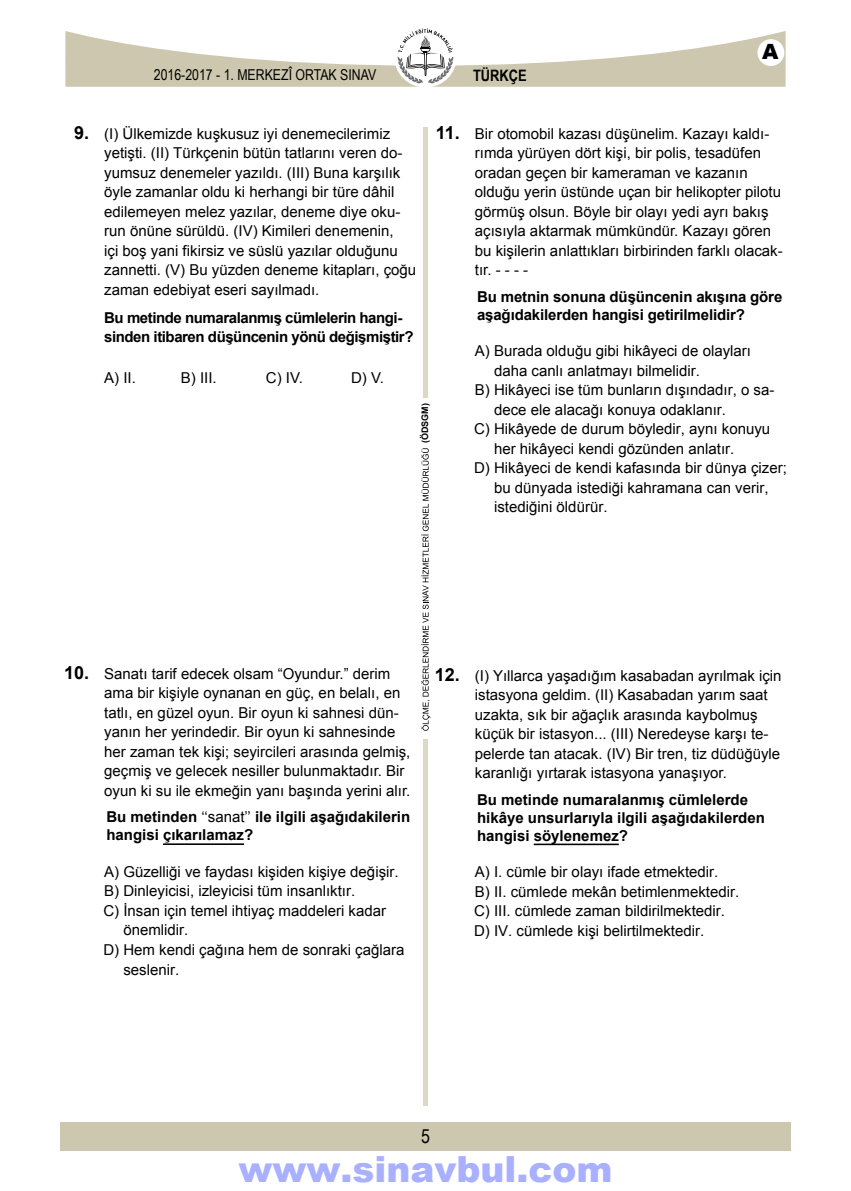
<style>
.page{position:relative;width:851px;height:1191px;background:#fff}
.page>*{position:absolute;margin:0;border:0;box-sizing:border-box;transform-origin:0 0}
.t1{font:900 36px "Arial";color:#a8b0ff}
.t2{font:900 21px "Arial";color:#000}
.t3{font:19.5px "Arial Narrow";color:#000}
.t4{font:700 15.75px "Arial Narrow";color:#000}
.t5{font:15px/19.5px "Arial";color:#000}
.t6{font:700 15px/18px "Arial";letter-spacing:-.01em;color:#000}
.t7{font:700 15px/19.5px "Arial";letter-spacing:-.03em;color:#000}
.t8{font:15px "Arial Narrow";color:#000}
.t9{font:700 9px "Arial";color:#000}
.t10{font:8.25px "Arial";color:#000}
.s1{font-weight:700;font-size:18px}
.s2{font-weight:400}
</style>
<div class="page">
<div style="left:60px;top:1122px;width:730px;height:28px;background:#ccc7ae"></div>
<hr style="left:423px;top:128px;width:4px;height:978px;background:#dbd8c6">
<div style="left:418px;top:398px;width:15px;height:340px;background:#fff"></div>
<svg style="left:421px;top:596px;width:9px;height:134px"></svg>
<svg style="left:421px;top:448px;width:7px;height:142px"></svg>
<svg style="left:65px;top:28px;width:720px;height:59px"></svg>
<hr style="left:163px;top:843px;width:81px;height:2px;background:#000">
<hr style="left:533px;top:843px;width:85px;height:2px;background:#000">
<p class="t8" style="left:154px;top:64px;width:224px">2016-2017 - 1. MERKEZÎ ORTAK SINAV</p>
<p class="t4" style="left:473px;top:63px;width:55px">TÜRKÇE</p>
<h2 class="t2" style="left:762px;top:36px;width:18px">A</h2>
<p class="t5" style="left:104px;top:124px;width:313px;text-indent:-30px"><span class="s1">9.</span> (I) Ülkemizde kuşkusuz iyi denemecilerimiz yetişti. (II) Türkçenin bütün tatlarını veren do&shy;yumsuz denemeler yazıldı. (III) Buna karşılık öyle zamanlar oldu ki herhangi bir türe dâhil edilemeyen melez yazılar, deneme diye oku&shy;run önüne sürüldü. (IV) Kimileri denemenin,<br>içi boş yani fikirsiz ve süslü yazılar olduğunu zannetti. (V) Bu yüzden deneme kitapları, çoğu zaman edebiyat eseri sayılmadı.</p>
<p class="t7" style="left:104px;top:308px;width:311px">Bu metinde numaralanmış cümlelerin hangi&shy;sinden itibaren düşüncenin yönü değişmiştir?</p>
<p class="t5" style="left:104px;top:368px;width:33px">A) II.</p>
<p class="t5" style="left:181px;top:368px;width:37px">B) III.</p>
<p class="t5" style="left:266px;top:368px;width:38px">C) IV.</p>
<p class="t5" style="left:351px;top:368px;width:34px">D) V.</p>
<p class="t5" style="left:475px;top:124px;width:309px;text-indent:-39px"><span class="s1">11.</span> Bir otomobil kazası düşünelim. Kazayı kaldı&shy;rımda yürüyen dört kişi, bir polis, tesadüfen oradan geçen bir kameraman ve kazanın olduğu yerin üstünde uçan bir helikopter pilotu görmüş olsun. Böyle bir olayı yedi ayrı bakış açısıyla aktarmak mümkündür. Kazayı gören bu kişilerin anlattıkları birbirinden farklı olacak&shy;tır.----</p>
<p class="t6" style="left:477px;top:288px;width:307px">Bu metnin sonuna düşüncenin akışına göre aşağıdakilerden hangisi getirilmelidir?</p>
<p class="t5" style="left:475px;top:341px;width:277px">A) Burada olduğu gibi hikâyeci de olayları</p>
<p class="t5" style="left:494px;top:361px;width:207px">daha canlı anlatmayı bilmelidir.</p>
<p class="t5" style="left:475px;top:380px;width:301px">B) Hikâyeci ise tüm bunların dışındadır, o sa-</p>
<p class="t5" style="left:494px;top:400px;width:233px">dece ele alacağı konuya odaklanır.</p>
<p class="t5" style="left:474px;top:419px;width:297px">C) Hikâyede de durum böyledir, aynı konuyu</p>
<p class="t5" style="left:494px;top:439px;width:242px">her hikâyeci kendi gözünden anlatır.</p>
<p class="t5" style="left:474px;top:458px;width:314px">D) Hikâyeci de kendi kafasında bir dünya çizer;</p>
<p class="t5" style="left:494px;top:478px;width:276px">bu dünyada istediği kahramana can verir,</p>
<p class="t5" style="left:494px;top:497px;width:115px">istediğini öldürür.</p>
<p class="t9" style="left:419px;top:443px;width:41px;rotate:-90deg">(ÖDSGM)</p>
<p class="t10" style="left:420px;top:596px;width:7px;rotate:-90deg">A</p>
<p class="t5" style="left:104px;top:664px;width:308px;text-indent:-40px"><span class="s1">10.</span> Sanatı tarif edecek olsam “Oyundur.” derim ama bir kişiyle oynanan en güç, en belalı, en tatlı, en güzel oyun. Bir oyun ki sahnesi dün&shy;yanın her yerindedir. Bir oyun ki sahnesinde her zaman tek kişi; seyircileri arasında gelmiş, geçmiş ve gelecek nesiller bulunmaktadır. Bir oyun ki su ile ekmeğin yanı başında yerini alır.</p>
<p class="t6" style="left:106px;top:808px;width:305px">Bu metinden <span class="s2">‘‘sanat’’</span> ile ilgili aşağıdakilerin hangisi çıkarılamaz?</p>
<p class="t5" style="left:104px;top:862px;width:296px">A) Güzelliği ve faydası kişiden kişiye değişir.</p>
<p class="t5" style="left:104px;top:881px;width:252px">B) Dinleyicisi, izleyicisi tüm insanlıktır.</p>
<p class="t5" style="left:103px;top:901px;width:284px">C) İnsan için temel ihtiyaç maddeleri kadar</p>
<p class="t5" style="left:123px;top:920px;width:67px">önemlidir.</p>
<p class="t5" style="left:103px;top:940px;width:302px">D) Hem kendi çağına hem de sonraki çağlara</p>
<p class="t5" style="left:123px;top:959px;width:57px">seslenir.</p>
<p class="t5" style="left:475px;top:665px;width:308px;text-indent:-40px"><span class="s1">12.</span> (I) Yıllarca yaşadığım kasabadan ayrılmak için istasyona geldim. (II) Kasabadan yarım saat uzakta, sık bir ağaçlık arasında kaybolmuş küçük bir istasyon... (III) Neredeyse karşı te&shy;pelerde tan atacak. (IV) Bir tren, tiz düdüğüyle karanlığı yırtarak istasyona yanaşıyor.</p>
<p class="t6" style="left:477px;top:791px;width:289px">Bu metinde numaralanmış cümlelerde hikâye unsurlarıyla ilgili aşağıdakilerden hangisi söylenemez?</p>
<p class="t5" style="left:474px;top:862px;width:267px">A) I. cümle bir olayı ifade etmektedir.<br>B) II. cümlede mekân betimlenmektedir.<br>C) III. cümlede zaman bildirilmektedir.<br>D) IV. cümlede kişi belirtilmektedir.</p>
<h3 class="t3" style="left:421px;top:1122px;width:10px">5</h3>
<h1 class="t1" style="left:238px;top:1142px;width:375px">www.sinavbul.com</h1>
</div>
